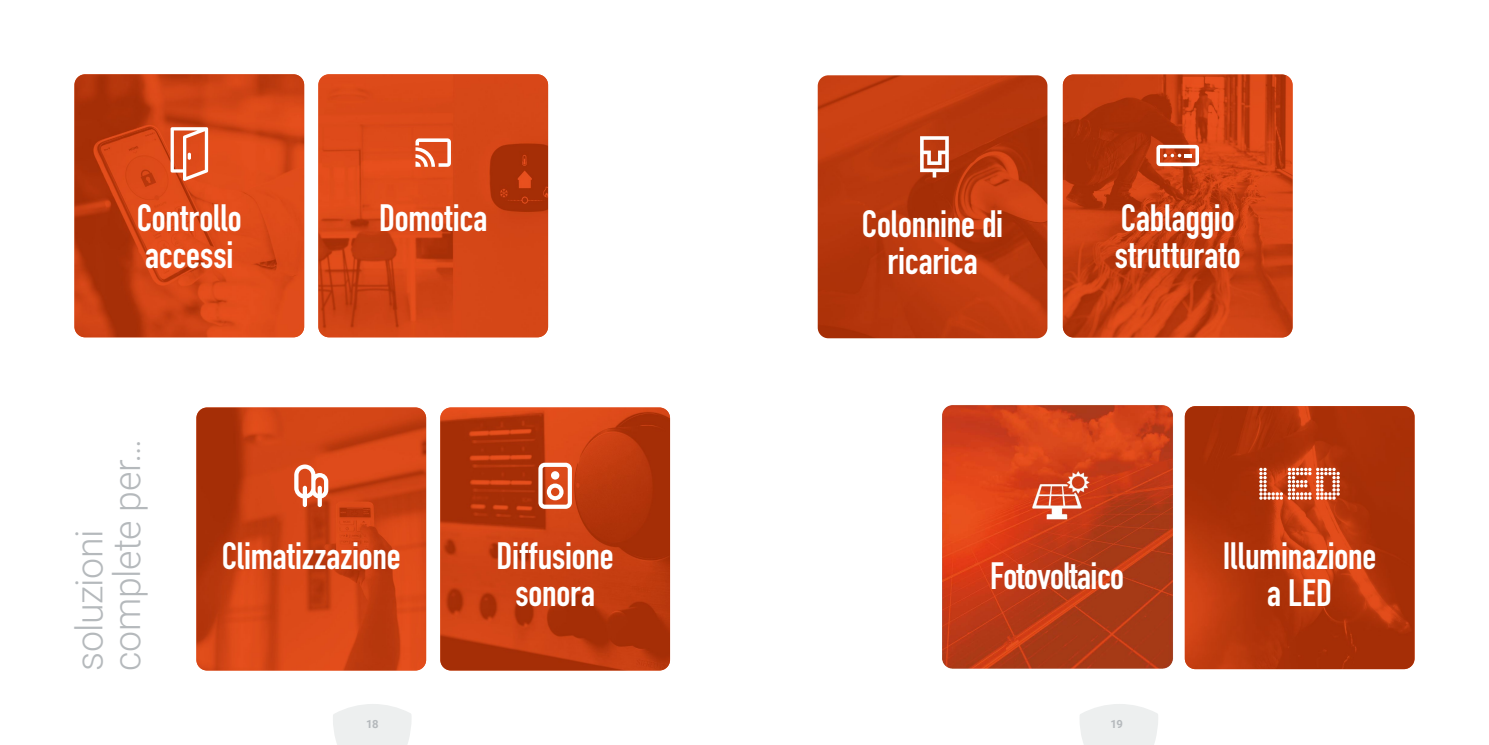
<style>
.page{position:relative;width:1489px;height:745px;background:#fff}
.page>*{position:absolute;margin:0;border:0;box-sizing:border-box;transform-origin:0 0}
.t1{font:700 37.5px/37.5px "DIN Condensed";letter-spacing:-.005em;color:#fff;text-align:center}
.t2{font:300 37.5px/37.5px "Roboto";letter-spacing:-.015em;color:#b5b9bc}
.t3{font:700 37.5px "DIN Condensed";letter-spacing:.005em;color:#fff}
.t4{font:700 11.25px "Roboto";color:#b5b9bc}
</style>
<div class="page">
<svg style="left:1080px;top:704px;width:78px;height:40px;background:#eef0f0"></svg>
<svg style="left:333px;top:704px;width:78px;height:40px;background:#eef0f0"></svg>
<img style="left:196px;top:407px;width:230px;height:263px">
<img style="left:1184px;top:406px;width:230px;height:262px">
<svg style="left:294px;top:464px;width:34px;height:42px"></svg>
<img style="left:1062px;top:74px;width:230px;height:263px">
<img style="left:440px;top:407px;width:230px;height:263px">
<svg style="left:538px;top:462px;width:34px;height:46px"></svg>
<div style="left:551px;top:471px;width:8px;height:8px;background:#fff;border-radius:50%"></div>
<svg style="left:1156px;top:145px;width:42px;height:21px"></svg>
<img style="left:318px;top:74px;width:230px;height:263px">
<svg style="left:415px;top:138px;width:36px;height:29px"></svg>
<img style="left:74px;top:74px;width:230px;height:263px">
<svg style="left:170px;top:127px;width:38px;height:54px"></svg>
<svg style="left:1259px;top:467px;width:80px;height:32px"></svg>
<img style="left:942px;top:405px;width:231px;height:264px">
<img style="left:817px;top:75px;width:230px;height:263px">
<svg style="left:917px;top:136px;width:33px;height:41px"></svg>
<p class="t1" style="left:137px;top:199px;width:106px">Controllo</p>
<p class="t1" style="left:379px;top:199px;width:110px">Domotica</p>
<p class="t1" style="left:145px;top:236px;width:90px">accessi</p>
<p class="t1" style="left:861px;top:204px;width:143px">Colonnine di</p>
<p class="t3" style="left:887px;top:236px;width:92px">ricarica</p>
<p class="t1" style="left:1114px;top:199px;width:127px;text-align:left">Cablaggio strutturato</p>
<p class="t2" style="left:69px;top:670px;width:233px;rotate:-90deg">soluzioni complete per…</p>
<p class="t1" style="left:222px;top:536px;width:180px">Climatizzazione</p>
<p class="t1" style="left:1222px;top:536px;width:155px">Illuminazione a LED</p>
<p class="t1" style="left:496px;top:536px;width:119px">Diffusione sonora</p>
<p class="t1" style="left:990px;top:556px;width:135px">Fotovoltaico</p>
<p class="t4" style="left:366px;top:715px;width:14px">18</p>
<p class="t4" style="left:1110px;top:715px;width:14px">19</p>
</div>
